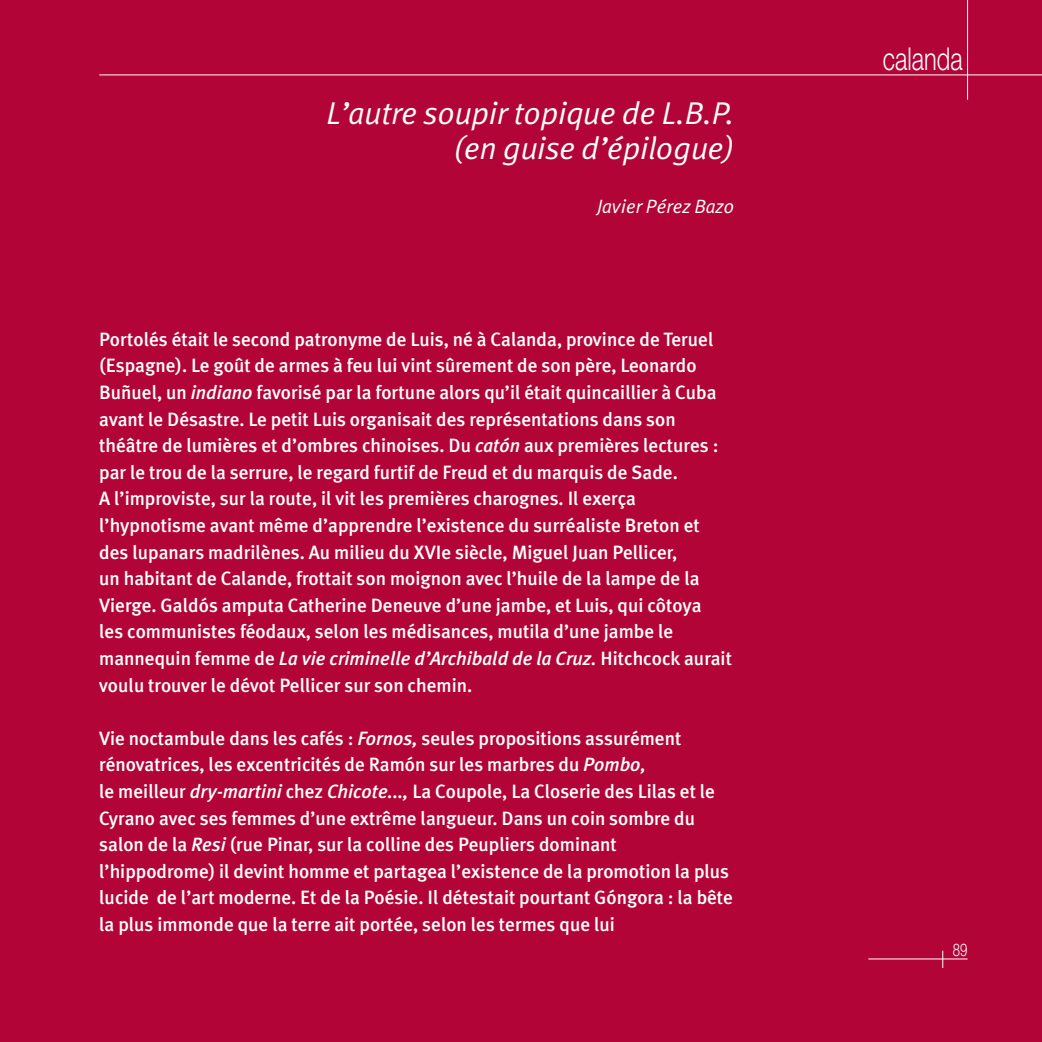
<style>
.page{position:relative;width:1042px;height:1042px;background:#b30437}
.page>*{position:absolute;margin:0;border:0;box-sizing:border-box;transform-origin:0 0}
.t1{font:italic 31.5px/35px "Meta Plus Normal";color:#fff;text-align:right}
.t2{font:300 31.5px "Helvetica Neue";color:#fff;scale:.75 1}
.t3{font:500 19.25px/26.6px "Meta Plus";color:#fff}
.t4{font:italic 19.25px "Meta Plus Normal";color:#fff}
.t5{font:300 17.5px "Helvetica Neue";color:#fff;scale:.75 1}
.s1{font-style:italic}
</style>
<div class="page">
<hr style="left:99px;top:75px;width:943px;height:1px;background:#fff">
<hr style="left:967px;top:0;width:1px;height:100px;background:#fff">
<hr style="left:868px;top:958px;width:99px;height:1px;background:#fff">
<svg style="left:942px;top:950px;width:1px;height:18px"></svg>
<h1 class="t1" style="left:327px;top:100px;width:409px">L’autre soupir topique de L.B.P. (en guise d’épilogue)</h1>
<p class="t4" style="left:597px;top:199px;width:139px">Javier Pérez Bazo</p>
<p class="t3" style="left:99px;top:328px;width:634px">Portolés était le second patronyme de Luis, né à Calanda, province de Teruel (Espagne). Le goût de armes à feu lui vint sûrement de son père, Leonardo Buñuel, un <span class="s1">indiano</span> favorisé par la fortune alors qu’il était quincaillier à Cuba avant le Désastre. Le petit Luis organisait des représentations dans son théâtre de lumières et d’ombres chinoises. Du <span class="s1">catón</span> aux premières lectures : par le trou de la serrure, le regard furtif de Freud et du marquis de Sade.<br>A l’improviste, sur la route, il vit les premières charognes. Il exerça l’hypnotisme avant même d’apprendre l’existence du surréaliste Breton et des lupanars madrilènes. Au milieu du XVIe siècle, Miguel Juan Pellicer,<br>un habitant de Calande, frottait son moignon avec l’huile de la lampe de la Vierge. Galdós amputa Catherine Deneuve d’une jambe, et Luis, qui côtoya<br>les communistes féodaux, selon les médisances, mutila d’une jambe le mannequin femme de <span class="s1">La vie criminelle d’Archibald de la Cruz.</span> Hitchcock aurait voulu trouver le dévot Pellicer sur son chemin.</p>
<p class="t3" style="left:99px;top:727px;width:635px">Vie noctambule dans les cafés : <span class="s1">Fornos,</span> seules propositions assurément rénovatrices, les excentricités de Ramón sur les marbres du <span class="s1">Pombo,<br></span>le meilleur <span class="s1">dry-martini</span> chez <span class="s1">Chicote...,</span> La Coupole, La Closerie des Lilas et le Cyrano avec ses femmes d’une extrême langueur. Dans un coin sombre du salon de la <span class="s1">Resi</span> (rue Pinar, sur la colline des Peupliers dominant l’hippodrome) il devint homme et partagea l’existence de la promotion la plus lucide de l’art moderne. Et de la Poésie. Il détestait pourtant Góngora : la bête la plus immonde que la terre ait portée, selon les termes que lui</p>
<h1 class="t2" style="left:883px;top:48px;width:108px">calanda</h1>
<p class="t5" style="left:953px;top:943px;width:21px">89</p>
</div>
